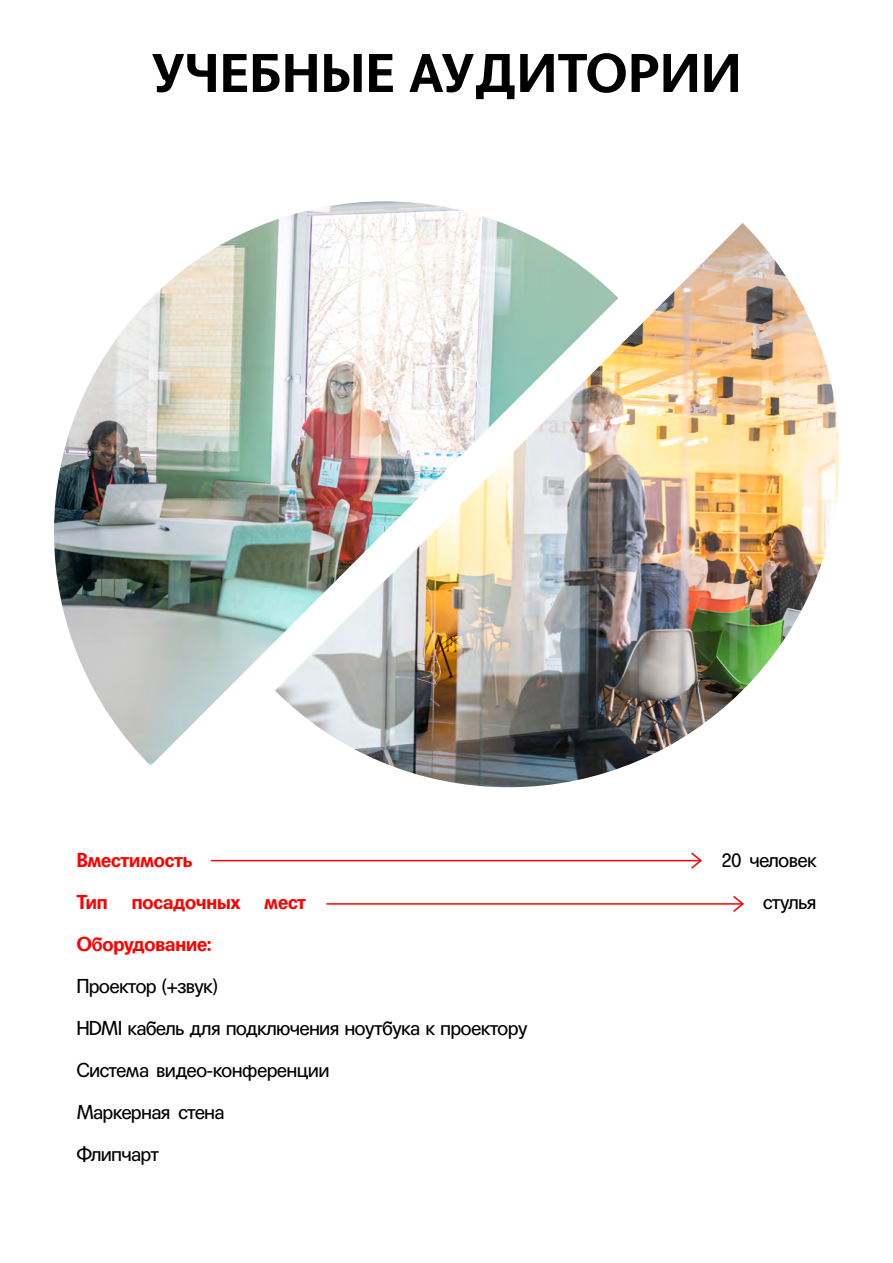
<style>
.page{position:relative;width:893px;height:1263px;background:#fff}
.page>*{position:absolute;margin:0;border:0;box-sizing:border-box;transform-origin:0 0}
.t1{font:700 52.5px "Agipo";color:#000}
.t2{font:19.5px/42px "Agipo";letter-spacing:-.04em;color:#000}
.t3{font:700 19.5px "Agipo";letter-spacing:-.04em;color:#f00}
</style>
<div class="page">
<img style="left:54px;top:201px;width:448px;height:565px">
<img style="left:275px;top:223px;width:564px;height:564px">
<hr style="left:211px;top:860px;width:490px;height:1px;background:#f00">
<svg style="left:689px;top:852px;width:13px;height:17px"></svg>
<hr style="left:326px;top:903px;width:417px;height:2px;background:#f00">
<svg style="left:731px;top:896px;width:13px;height:16px"></svg>
<h1 class="t1" style="left:151px;top:32px;width:592px">УЧЕБНЫЕ АУДИТОРИИ</h1>
<p class="t3" style="left:76px;top:844px;width:118px">Вместимость</p>
<p class="t2" style="left:721px;top:837px;width:97px">20 человек</p>
<p class="t3" style="left:76px;top:886px;width:232px">Тип посадочных мест</p>
<p class="t2" style="left:763px;top:879px;width:55px">стулья</p>
<p class="t3" style="left:76px;top:928px;width:137px">Оборудование:</p>
<p class="t2" style="left:76px;top:963px;width:453px">Проектор (+звук)<br>HDMI кабель для подключения ноутбука к проектору<br>Система видео-конференции<br>Маркерная стена<br>Флипчарт</p>
</div>
